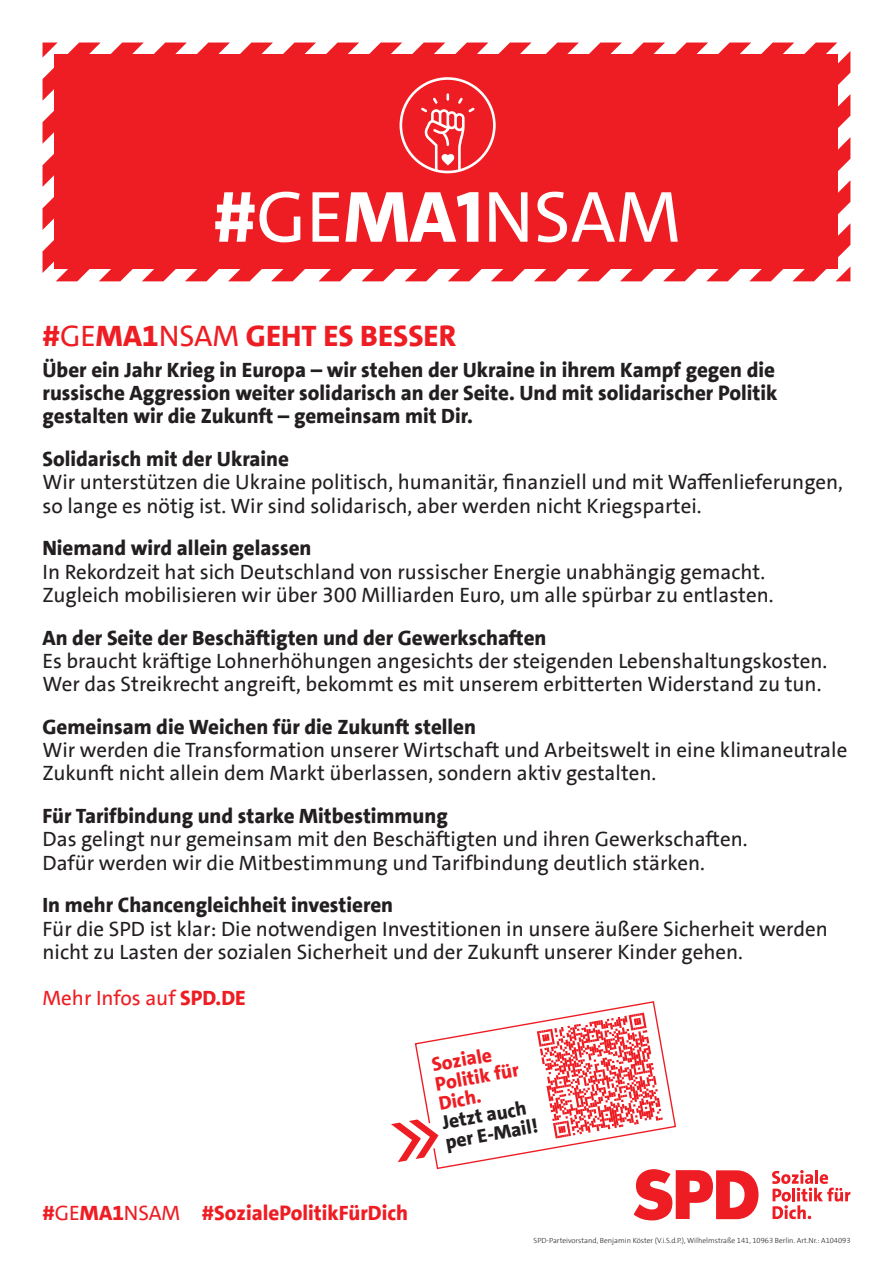
<style>
.page{position:relative;width:893px;height:1263px;background:#fff}
.page>*{position:absolute;margin:0;border:0;box-sizing:border-box;transform-origin:0 0}
.t1{font:800 30px "SPD The Sans Versal";color:#ee1d23}
.t2{font:21px/23.2px "SPD The Sans";color:#231f20}
.t3{font:800 21px/23.2px "SPD The Sans";color:#231f20;text-align:justify}
.t4{font:800 21px "SPD The Sans";color:#ee1d23}
.t5{font:21px "SPD The Sans";color:#ee1d23}
.t6{font:800 19.5px/19.5px "SPD The Sans";color:#ee1d23}
.t7{font:800 19.5px/19.5px "SPD The Sans";color:#231f20}
.t8{font:300 7.5px "SPD The Sans";color:#231f20}
.s1{font-family:"SPD The Sans"}
.s2{font-family:"SPD The Sans";font-weight:400}
.s3{font-weight:800}
.s4{font-weight:400}
</style>
<div class="page">
<svg style="left:772px;top:1170px;width:78px;height:49px"></svg>
<svg style="left:56px;top:43px;width:260px;height:238px"></svg>
<svg style="left:43px;top:242px;width:230px;height:31px"></svg>
<div style="left:55px;top:54px;width:783px;height:215px;background:#ee1d23"></div>
<svg style="left:43px;top:43px;width:257px;height:199px"></svg>
<svg style="left:312px;top:192px;width:27px;height:50px"></svg>
<svg style="left:345px;top:192px;width:133px;height:50px"></svg>
<svg style="left:489px;top:192px;width:38px;height:50px"></svg>
<svg style="left:537px;top:94px;width:313px;height:187px"></svg>
<div style="left:400px;top:77px;width:96px;height:96px;border:3px solid #fff;border-radius:50%"></div>
<svg style="left:421px;top:93px;width:54px;height:79px"></svg>
<svg style="left:391px;top:1001px;width:367px;height:219px"></svg>
<p class="t1" style="left:43px;top:317px;width:415px"><span class="s1">#</span><span class="s2">GE</span><span class="s1">MA1</span><span class="s2">NSAM</span> GEHT ES BESSER</p>
<p class="t3" style="left:43px;top:358px;width:736px">Über ein Jahr Krieg in Europa – wir stehen der Ukraine in ihrem Kampf gegen die russische Aggression weiter solidarisch an der Seite. Und mit solidarischer Politik gestalten wir die Zukunft – gemeinsam mit Dir.</p>
<p class="t3" style="left:43px;top:447px;width:248px">Solidarisch mit der Ukraine</p>
<p class="t2" style="left:43px;top:471px;width:802px">Wir unterstützen die Ukraine politisch, humanitär, finanziell und mit Waffenlieferungen, so lange es nötig ist. Wir sind solidarisch, aber werden nicht Kriegspartei.</p>
<p class="t3" style="left:43px;top:537px;width:270px">Niemand wird allein gelassen</p>
<p class="t2" style="left:43px;top:560px;width:733px">In Rekordzeit hat sich Deutschland von russischer Energie unabhängig gemacht.<br>Zugleich mobilisieren wir über 300 Milliarden Euro, um alle spürbar zu entlasten.</p>
<p class="t3" style="left:43px;top:626px;width:505px">An der Seite der Beschäftigten und der Gewerkschaften</p>
<p class="t2" style="left:43px;top:649px;width:786px">Es braucht kräftige Lohnerhöhungen angesichts der steigenden Lebenshaltungskosten.<br>Wer das Streikrecht angreift, bekommt es mit unserem erbitterten Widerstand zu tun.</p>
<p class="t3" style="left:43px;top:715px;width:435px">Gemeinsam die Weichen für die Zukunft stellen</p>
<p class="t2" style="left:43px;top:739px;width:806px">Wir werden die Transformation unserer Wirtschaft und Arbeitswelt in eine klimaneutrale<br>Zukunft nicht allein dem Markt überlassen, sondern aktiv gestalten.</p>
<p class="t3" style="left:43px;top:804px;width:407px">Für Tarifbindung und starke Mitbestimmung</p>
<p class="t2" style="left:43px;top:828px;width:707px">Das gelingt nur gemeinsam mit den Beschäftigten und ihren Gewerkschaften.<br>Dafür werden wir die Mitbestimmung und Tarifbindung deutlich stärken.</p>
<p class="t3" style="left:43px;top:894px;width:352px">In mehr Chancengleichheit investieren</p>
<p class="t2" style="left:43px;top:917px;width:787px">Für die SPD ist klar: Die notwendigen Investitionen in unsere äußere Sicherheit werden nicht zu Lasten der sozialen Sicherheit und der Zukunft unserer Kinder gehen.</p>
<p class="t5" style="left:43px;top:985px;width:205px">Mehr Infos auf <span class="s3">SPD.DE</span></p>
<p class="t4" style="left:43px;top:1200px;width:367px">#<span class="s4">GE</span>MA1<span class="s4">NSAM</span> #SozialePolitikFürDich</p>
<p class="t6" style="left:430px;top:1055px;width:86px;rotate:-10deg">Soziale<br>Politik für<br>Dich.</p>
<p class="t7" style="left:441px;top:1113px;width:95px;rotate:-10deg">Jetzt auch per E-Mail!</p>
<p class="t8" style="left:534px;top:1236px;width:318px">SPD-Parteivorstand, Benjamin Köster (V.i.S.d.P.), Wilhelmstraße 141, 10963 Berlin. Art.Nr.: A104093</p>
</div>
